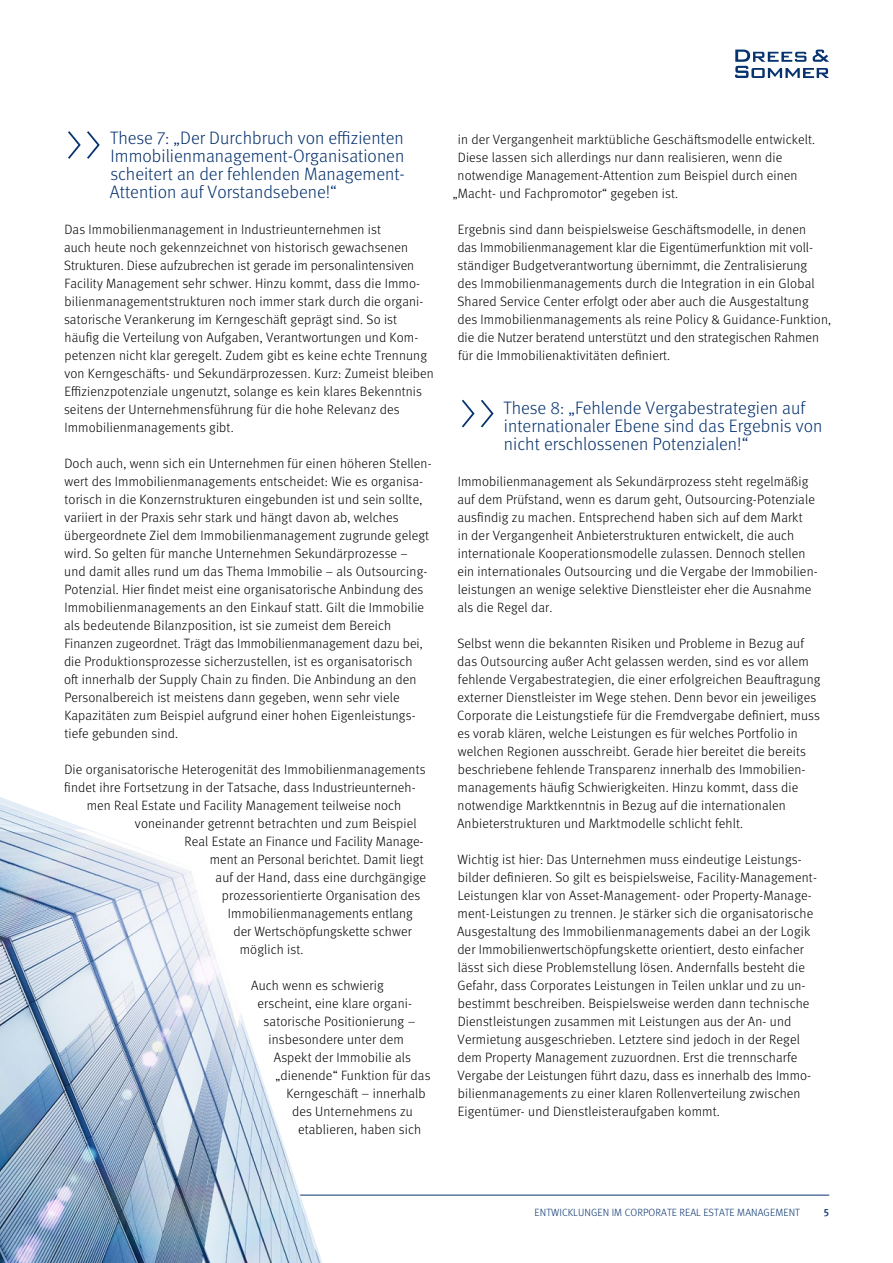
<style>
.page{position:relative;width:893px;height:1263px;background:#fff}
.page>*{position:absolute;margin:0;border:0;box-sizing:border-box;transform-origin:0 0}
.t1{font:100 60px "Meta OT";color:#06326e}
.t2{font:300 18px/18px "Meta OT";color:#06326e;text-align:justify}
.t3{font:300 13.5px/18px "Meta OT";letter-spacing:.01em;color:#000}
.t4{font:300 10.5px "Meta OT";letter-spacing:.01em;color:#06326e}
.t5{font:500 10.5px "Meta OT";color:#06326e}
</style>
<div class="page">
<svg style="left:735px;top:50px;width:94px;height:28px"></svg>
<hr style="left:64px;top:1195px;width:765px;height:1px;background:#06326e">
<img style="left:0;top:797px;width:322px;height:466px">
<h1 class="t1" style="left:64px;top:108px;width:40px">&gt;&gt;</h1>
<h2 class="t2" style="left:110px;top:130px;width:296px">These 7: „Der Durchbruch von effizienten Immobilienmanagement-Organisationen scheitert an der fehlenden Management-Attention auf Vorstandsebene!“</h2>
<p class="t3" style="left:64px;top:221px;width:371px">Das Immobilienmanagement in Industrieunternehmen ist<br>auch heute noch gekennzeichnet von historisch gewachsenen Strukturen. Diese aufzubrechen ist gerade im personalintensiven Facility Management sehr schwer. Hinzu kommt, dass die Immo&shy;bilienmanagementstrukturen noch immer stark durch die organi&shy;satorische Verankerung im Kerngeschäft geprägt sind. So ist häufig die Verteilung von Aufgaben, Verantwortungen und Kom&shy;petenzen nicht klar geregelt. Zudem gibt es keine echte Trennung von Kerngeschäfts- und Sekundärprozessen. Kurz: Zumeist bleiben Effizienzpotenziale ungenutzt, solange es kein klares Bekenntnis seitens der Unternehmensführung für die hohe Relevanz des Immobilienmanagements gibt.</p>
<p class="t3" style="left:64px;top:455px;width:369px">Doch auch, wenn sich ein Unternehmen für einen höheren Stellen&shy;wert des Immobilienmanagements entscheidet: Wie es organisa&shy;torisch in die Konzernstrukturen eingebunden ist und sein sollte, variiert in der Praxis sehr stark und hängt davon ab, welches übergeordnete Ziel dem Immobilienmanagement zugrunde gelegt wird. So gelten für manche Unternehmen Sekundärprozesse − und damit alles rund um das Thema Immobilie − als Outsourcing-Potenzial. Hier findet meist eine organisatorische Anbindung des Immobilienmanagements an den Einkauf statt. Gilt die Immobilie als bedeutende Bilanzposition, ist sie zumeist dem Bereich Finanzen zugeordnet. Trägt das Immobilienmanagement dazu bei, die Produktionsprozesse sicherzustellen, ist es organisatorisch<br>oft innerhalb der Supply Chain zu finden. Die Anbindung an den Personalbereich ist meistens dann gegeben, wenn sehr viele Kapazitäten zum Beispiel aufgrund einer hohen Eigenleistungs&shy;tiefe gebunden sind.</p>
<p class="t3" style="left:64px;top:761px;width:363px">Die organisatorische Heterogenität des Immobilienmanagements</p>
<p class="t3" style="left:64px;top:779px;width:353px">findet ihre Fortsetzung in der Tatsache, dass Industrieunterneh-</p>
<p class="t3" style="left:87px;top:797px;width:316px">men Real Estate und Facility Management teilweise noch</p>
<p class="t3" style="left:135px;top:815px;width:283px">voneinander getrennt betrachten und zum Beispiel</p>
<p class="t3" style="left:184px;top:833px;width:241px">Real Estate an Finance und Facility Manage-</p>
<p class="t3" style="left:210px;top:851px;width:215px">ment an Personal berichtet. Damit liegt</p>
<p class="t3" style="left:216px;top:869px;width:212px">auf der Hand, dass eine durchgängige</p>
<p class="t3" style="left:222px;top:887px;width:200px">prozessorientierte Organisation des</p>
<p class="t3" style="left:228px;top:905px;width:186px">Immobilienmanagements entlang</p>
<p class="t3" style="left:234px;top:923px;width:180px">der Wertschöpfungskette schwer</p>
<p class="t3" style="left:240px;top:941px;width:65px">möglich ist.</p>
<p class="t3" style="left:251px;top:977px;width:134px">Auch wenn es schwierig</p>
<p class="t3" style="left:258px;top:995px;width:156px">erscheint, eine klare organi-</p>
<p class="t3" style="left:264px;top:1013px;width:154px">satorische Positionierung –</p>
<p class="t3" style="left:268px;top:1031px;width:137px">insbesondere unter dem</p>
<p class="t3" style="left:274px;top:1049px;width:139px">Aspekt der Immobilie als</p>
<p class="t3" style="left:275px;top:1067px;width:157px">„dienende“ Funktion für das</p>
<p class="t3" style="left:286px;top:1085px;width:141px">Kerngeschäft – innerhalb</p>
<p class="t3" style="left:292px;top:1103px;width:122px">des Unternehmens zu</p>
<p class="t3" style="left:298px;top:1121px;width:125px">etablieren, haben sich</p>
<p class="t3" style="left:458px;top:131px;width:359px">in der Vergangenheit marktübliche Geschäftsmodelle entwickelt.</p>
<p class="t3" style="left:458px;top:149px;width:326px">Diese lassen sich allerdings nur dann realisieren, wenn die</p>
<p class="t3" style="left:458px;top:167px;width:341px">notwendige Management-Attention zum Beispiel durch einen</p>
<p class="t3" style="left:453px;top:185px;width:227px">„Macht- und Fachpromotor“ gegeben ist.</p>
<p class="t3" style="left:457px;top:221px;width:375px">Ergebnis sind dann beispielsweise Geschäftsmodelle, in denen<br>das Immobilienmanagement klar die Eigentümerfunktion mit voll&shy;ständiger Budgetverantwortung übernimmt, die Zentralisierung<br>des Immobilienmanagements durch die Integration in ein Global Shared Service Center erfolgt oder aber auch die Ausgestaltung des Immobilienmanagements als reine Policy &amp; Guidance-Funktion, die die Nutzer beratend unterstützt und den strategischen Rahmen für die Immobilienaktivitäten definiert.</p>
<h1 class="t1" style="left:458px;top:376px;width:40px">&gt;&gt;</h1>
<h2 class="t2" style="left:504px;top:400px;width:320px;text-align:left">These 8: „Fehlende Vergabestrategien auf internationaler Ebene sind das Ergebnis von nicht erschlossenen Potenzialen!“</h2>
<p class="t3" style="left:457px;top:473px;width:362px">Immobilienmanagement als Sekundärprozess steht regelmäßig auf dem Prüfstand, wenn es darum geht, Outsourcing-Potenziale ausfindig zu machen. Entsprechend haben sich auf dem Markt<br>in der Vergangenheit Anbieterstrukturen entwickelt, die auch internationale Kooperationsmodelle zulassen. Dennoch stellen ein internationales Outsourcing und die Vergabe der Immobilien&shy;leistungen an wenige selektive Dienstleister eher die Ausnahme als die Regel dar.</p>
<p class="t3" style="left:457px;top:635px;width:365px">Selbst wenn die bekannten Risiken und Probleme in Bezug auf das Outsourcing außer Acht gelassen werden, sind es vor allem fehlende Vergabestrategien, die einer erfolgreichen Beauftragung externer Dienstleister im Wege stehen. Denn bevor ein jeweiliges Corporate die Leistungstiefe für die Fremdvergabe definiert, muss es vorab klären, welche Leistungen es für welches Portfolio in welchen Regionen ausschreibt. Gerade hier bereitet die bereits beschriebene fehlende Transparenz innerhalb des Immobilien&shy;managements häufig Schwierigkeiten. Hinzu kommt, dass die notwendige Marktkenntnis in Bezug auf die internationalen Anbieterstrukturen und Marktmodelle schlicht fehlt.</p>
<p class="t3" style="left:457px;top:851px;width:361px">Wichtig ist hier: Das Unternehmen muss eindeutige Leistungs&shy;bilder definieren. So gilt es beispielsweise, Facility-Management-Leistungen klar von Asset-Management- oder Property-Manage&shy;ment-Leistungen zu trennen. Je stärker sich die organisatorische Ausgestaltung des Immobilienmanagements dabei an der Logik der Immobilienwertschöpfungskette orientiert, desto einfacher lässt sich diese Problemstellung lösen. Andernfalls besteht die Gefahr, dass Corporates Leistungen in Teilen unklar und zu un&shy;bestimmt beschreiben. Beispielsweise werden dann technische Dienstleistungen zusammen mit Leistungen aus der An- und Vermietung ausgeschrieben. Letztere sind jedoch in der Regel dem Property Management zuzuordnen. Erst die trennscharfe Vergabe der Leistungen führt dazu, dass es innerhalb des Immo&shy;bilienmanagements zu einer klaren Rollenverteilung zwischen Eigentümer- und Dienstleisteraufgaben kommt.</p>
<p class="t4" style="left:534px;top:1206px;width:267px">ENTWICKLUNGEN IM CORPORATE REAL ESTATE MANAGEMENT</p>
<p class="t5" style="left:824px;top:1205px;width:7px">5</p>
</div>
